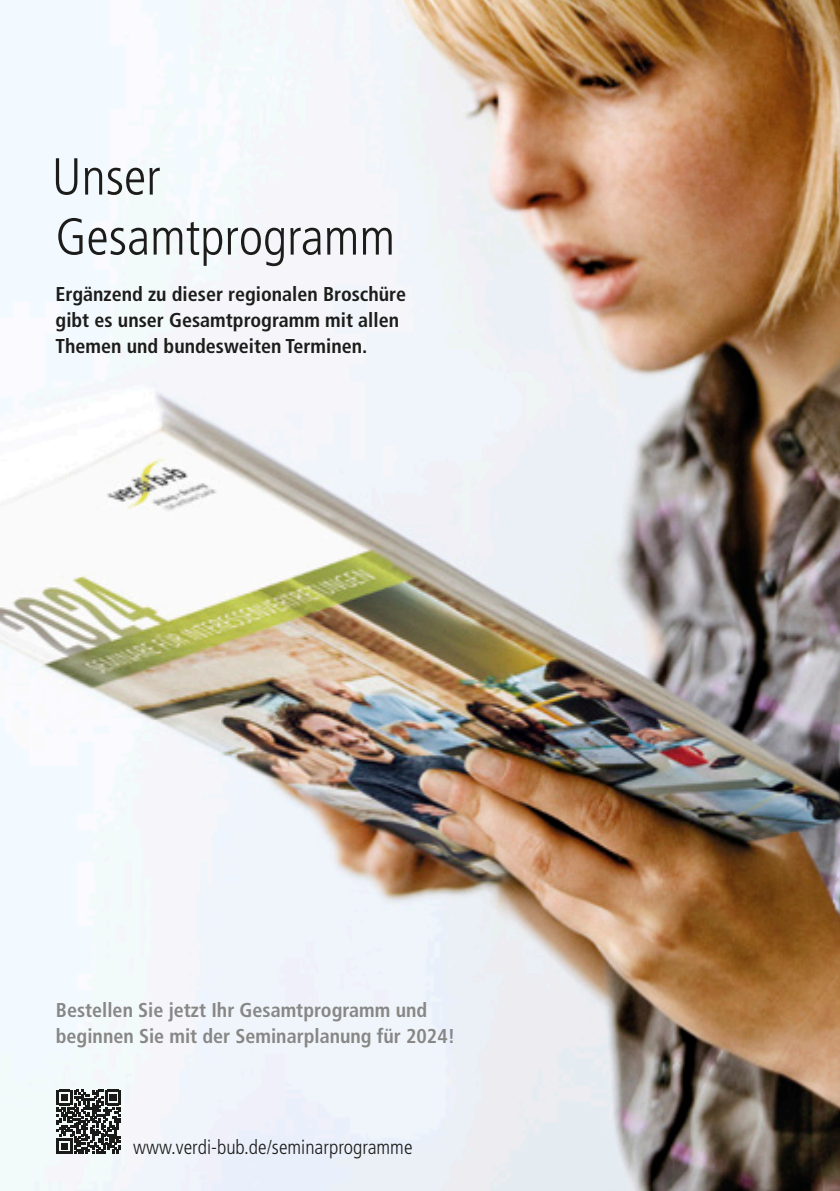
<style>
.page{position:relative;width:840px;height:1191px;background:#fff}
.page>*{position:absolute;margin:0;border:0;box-sizing:border-box;transform-origin:0 0}
.t1{font:300 condensed 52px/60px "Frutiger LT Std";color:#1c1c1a}
.t2{font:700 condensed 20px/26px "Frutiger LT Std";color:#1c1c1a}
.t3{font:700 condensed 20px/26px "Frutiger LT Std";color:#878786}
.t4{font:300 condensed 20px "Frutiger LT Std";color:#1c1c1a}
</style>
<div class="page">
<img style="left:0;top:0;width:839px;height:1191px">
<svg style="left:57px;top:1089px;width:64px;height:64px"></svg>
<h1 class="t1" style="left:52px;top:147px;width:345px">Unser<br>Gesamtprogramm</h1>
<p class="t2" style="left:56px;top:281px;width:352px">Ergänzend zu dieser regionalen Broschüre gibt es unser Gesamtprogramm mit allen<br>Themen und bundesweiten Terminen.</p>
<p class="t3" style="left:56px;top:996px;width:400px">Bestellen Sie jetzt Ihr Gesamtprogramm und beginnen Sie mit der Seminarplanung für 2024!</p>
<p class="t4" style="left:133px;top:1136px;width:281px">www.verdi-bub.de/seminarprogramme</p>
</div>
